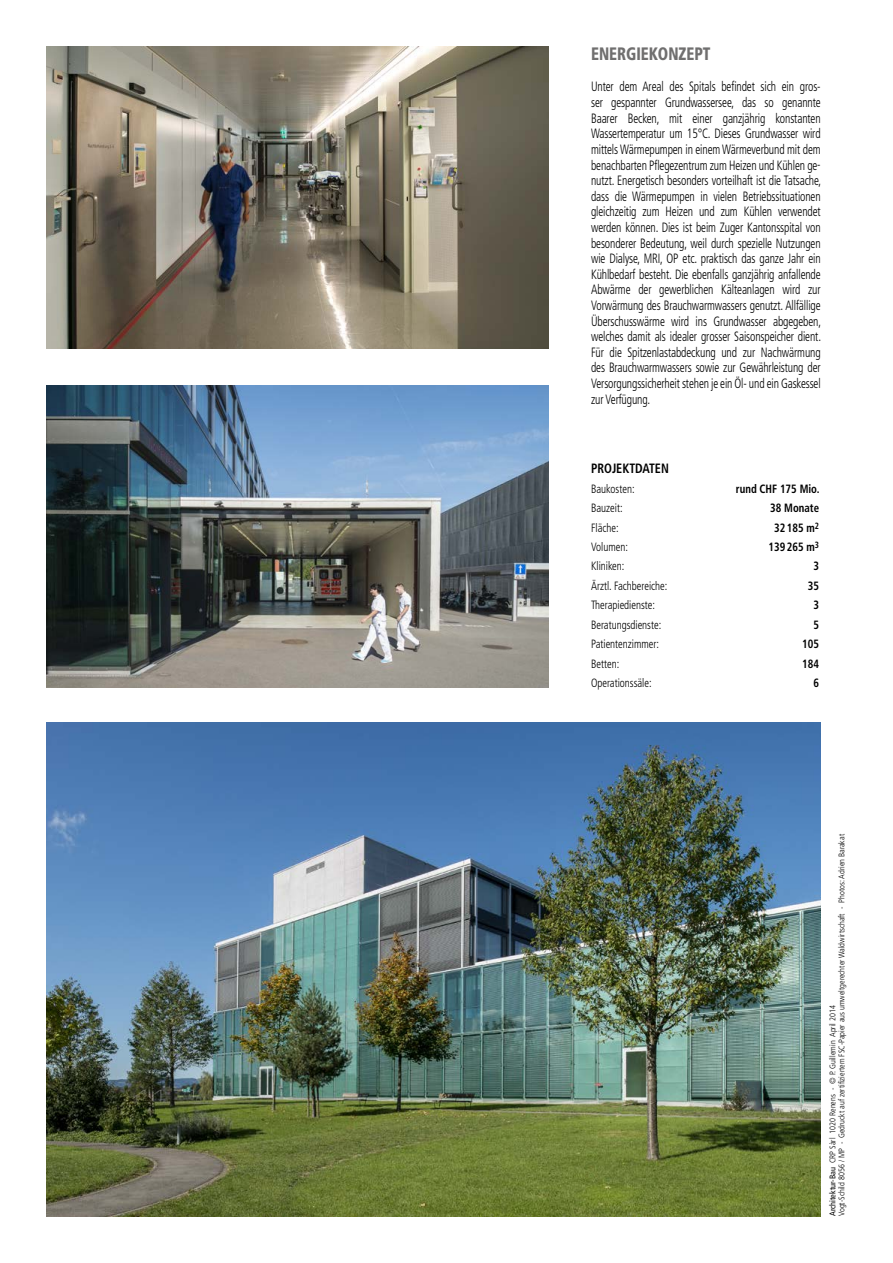
<style>
.page{position:relative;width:893px;height:1263px;background:#fff}
.page>*{position:absolute;margin:0;border:0;box-sizing:border-box;transform-origin:0 0}
.t1{font:900 condensed 18px "Frutiger";color:#706f6f;scale:.85 1}
.t2{font:300 condensed 13.5px/15.6px "Frutiger";letter-spacing:-.01em;color:#000;text-align:justify;scale:.85 1}
.t3{font:700 condensed 13.5px "Frutiger";color:#000;scale:.9 1}
.t4{font:300 condensed 12px "Frutiger";color:#000;scale:.9 1}
.t5{font:700 condensed 12px "Frutiger";color:#000;scale:.9 1}
.t6{font:300 condensed 8.25px/9px "Frutiger";color:#000}
.s1{font-weight:400}
</style>
<div class="page">
<img style="left:47px;top:47px;width:502px;height:302px">
<img style="left:47px;top:386px;width:502px;height:302px">
<img style="left:47px;top:723px;width:774px;height:493px">
<h1 class="t1" style="left:591px;top:43px;width:142px">ENERGIEKONZEPT</h1>
<p class="t2" style="left:591px;top:79px;width:272px">Unter dem Areal des Spitals befindet sich ein gros&shy;ser gespannter Grundwassersee, das so genannte Baarer Becken, mit einer ganzjährig konstanten Wassertemperatur um 15°C. Dieses Grundwasser wird mittels Wärmepumpen in einem Wärmeverbund mit dem benachbarten Pflegezentrum zum Heizen und Kühlen ge&shy;nutzt. Energetisch besonders vorteilhaft ist die Tatsache, dass die Wärmepumpen in vielen Betriebssituationen gleichzeitig zum Heizen und zum Kühlen verwendet werden können. Dies ist beim Zuger Kantonsspital von besonderer Bedeutung, weil durch spezielle Nutzungen wie Dialyse, MRI, OP etc. praktisch das ganze Jahr ein Kühlbedarf besteht. Die ebenfalls ganzjährig anfallende Abwärme der gewerblichen Kälteanlagen wird zur Vorwärmung des Brauchwarmwassers genutzt. Allfällige Überschusswärme wird ins Grundwasser abgegeben, welches damit als idealer grosser Saisonspeicher dient.<br>Für die Spitzenlastabdeckung und zur Nachwärmung des Brauchwarmwassers sowie zur Gewährleistung der Versorgungssicherheit stehen je ein Öl- und ein Gaskessel zur Verfügung.</p>
<p class="t3" style="left:591px;top:460px;width:88px">PROJEKTDATEN</p>
<p class="t4" style="left:591px;top:482px;width:50px">Baukosten:</p>
<p class="t5" style="left:736px;top:481px;width:94px">rund CHF 175 Mio.</p>
<p class="t4" style="left:591px;top:501px;width:37px">Bauzeit:</p>
<p class="t5" style="left:770px;top:501px;width:56px">38 Monate</p>
<p class="t4" style="left:591px;top:520px;width:32px">Fläche:</p>
<p class="t5" style="left:774px;top:520px;width:51px">32185 m<sup>2</sup></p>
<p class="t4" style="left:591px;top:540px;width:43px">Volumen:</p>
<p class="t5" style="left:769px;top:540px;width:58px">139265 m<sup>3</sup></p>
<p class="t4" style="left:591px;top:559px;width:39px">Kliniken:</p>
<p class="t5" style="left:813px;top:559px;width:8px">3</p>
<p class="t4" style="left:591px;top:579px;width:86px">Ärztl. Fachbereiche:</p>
<p class="t5" style="left:808px;top:579px;width:14px">35</p>
<p class="t4" style="left:591px;top:598px;width:73px">Therapiedienste:</p>
<p class="t5" style="left:813px;top:598px;width:8px">3</p>
<p class="t4" style="left:591px;top:618px;width:80px">Beratungsdienste:</p>
<p class="t5" style="left:813px;top:618px;width:8px">5</p>
<p class="t4" style="left:591px;top:637px;width:77px">Patientenzimmer:</p>
<p class="t5" style="left:802px;top:637px;width:20px">105</p>
<p class="t4" style="left:591px;top:657px;width:33px">Betten:</p>
<p class="t5" style="left:802px;top:657px;width:20px">184</p>
<p class="t4" style="left:591px;top:676px;width:69px">Operationssäle:</p>
<p class="t5" style="left:813px;top:676px;width:8px">6</p>
<p class="t6" style="left:828px;top:1216px;width:384px;rotate:-90deg"><span class="s1">Architektur-Bau</span> CRP Sàrl 1020 Renens - © P. Guillemin April 2014<br>Vogt-Schild 8056 / MP - Gedruckt auf zertifiziertem FSC-Papier aus umweltgerechter Waldwirtschaft - Photos: Adrien Barakat</p>
</div>
